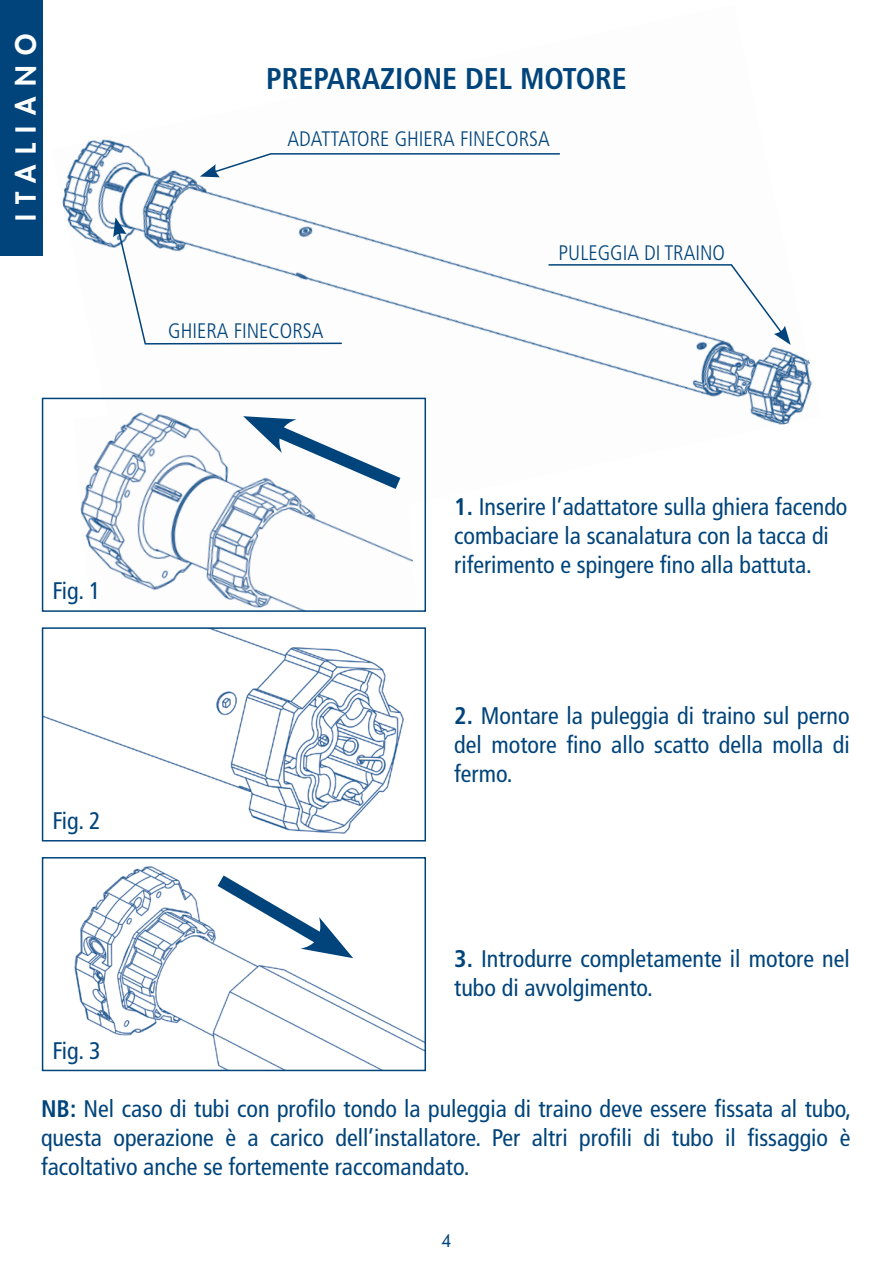
<style>
.page{position:relative;width:893px;height:1276px;background:#fff}
.page>*{position:absolute;margin:0;border:0;box-sizing:border-box;transform-origin:0 0}
.t1{font:700 condensed 30px "Frutiger LT Std";color:#00447b}
.t2{font:800 27px "Futura Std";letter-spacing:.395em;color:#fff}
.t3{font:condensed 24px/28.8px "Frutiger LT Std";color:#00447b;text-align:justify}
.t4{font:300 condensed 21px "Frutiger LT Std";color:#00447b}
.t5{font:18px "Futura BT";color:#00447b}
.s1{font-weight:700}
</style>
<div class="page">
<div style="left:0;top:0;width:43px;height:255px;background:#00447b"></div>
<img style="left:51px;top:138px;width:761px;height:287px">
<svg style="left:200px;top:152px;width:361px;height:25px"></svg>
<svg style="left:547px;top:263px;width:244px;height:82px"></svg>
<svg style="left:113px;top:217px;width:230px;height:128px"></svg>
<img style="left:73px;top:401px;width:344px;height:208px">
<div style="left:42px;top:398px;width:384px;height:214px;border:2px solid #00447b"></div>
<img style="left:45px;top:630px;width:358px;height:203px">
<div style="left:42px;top:627px;width:384px;height:214px;border:2px solid #00447b"></div>
<img style="left:74px;top:866px;width:349px;height:202px">
<div style="left:42px;top:857px;width:384px;height:214px;border:2px solid #00447b"></div>
<svg style="left:243px;top:412px;width:171px;height:87px"></svg>
<svg style="left:204px;top:866px;width:149px;height:93px"></svg>
<p class="t2" style="left:9px;top:221px;width:189px;rotate:-90deg">ITALIANO</p>
<p class="t3" style="left:52px;top:577px;width:50px">Fig. 1</p>
<p class="t3" style="left:52px;top:806px;width:50px">Fig. 2</p>
<p class="t3" style="left:52px;top:1036px;width:50px">Fig. 3</p>
<p class="t1" style="left:266px;top:61px;width:362px">PREPARAZIONE DEL MOTORE</p>
<p class="t4" style="left:288px;top:127px;width:264px">ADATTATORE GHIERA FINECORSA</p>
<p class="t4" style="left:168px;top:318px;width:157px">GHIERA FINECORSA</p>
<p class="t4" style="left:559px;top:240px;width:168px">PULEGGIA DI TRAINO</p>
<p class="t3" style="left:454px;top:492px;width:395px"><span class="s1">1.</span> Inserire l’adattatore sulla ghiera facendo</p>
<p class="t3" style="left:454px;top:521px;width:376px">combaciare la scanalatura con la tacca di</p>
<p class="t3" style="left:454px;top:550px;width:359px">riferimento e spingere fino alla battuta.</p>
<p class="t3" style="left:454px;top:701px;width:397px"><span class="s1">2.</span> Montare la puleggia di traino sul perno del motore fino allo scatto della molla di fermo.</p>
<p class="t3" style="left:454px;top:944px;width:397px"><span class="s1">3.</span> Introdurre completamente il motore nel tubo di avvolgimento.</p>
<p class="t3" style="left:41px;top:1095px;width:812px"><span class="s1">NB:</span> Nel caso di tubi con profilo tondo la puleggia di traino deve essere fissata al tubo, questa operazione è a carico dell’installatore. Per altri profili di tubo il fissaggio è facoltativo anche se fortemente raccomandato.</p>
<p class="t5" style="left:441px;top:1229px;width:12px">4</p>
</div>
